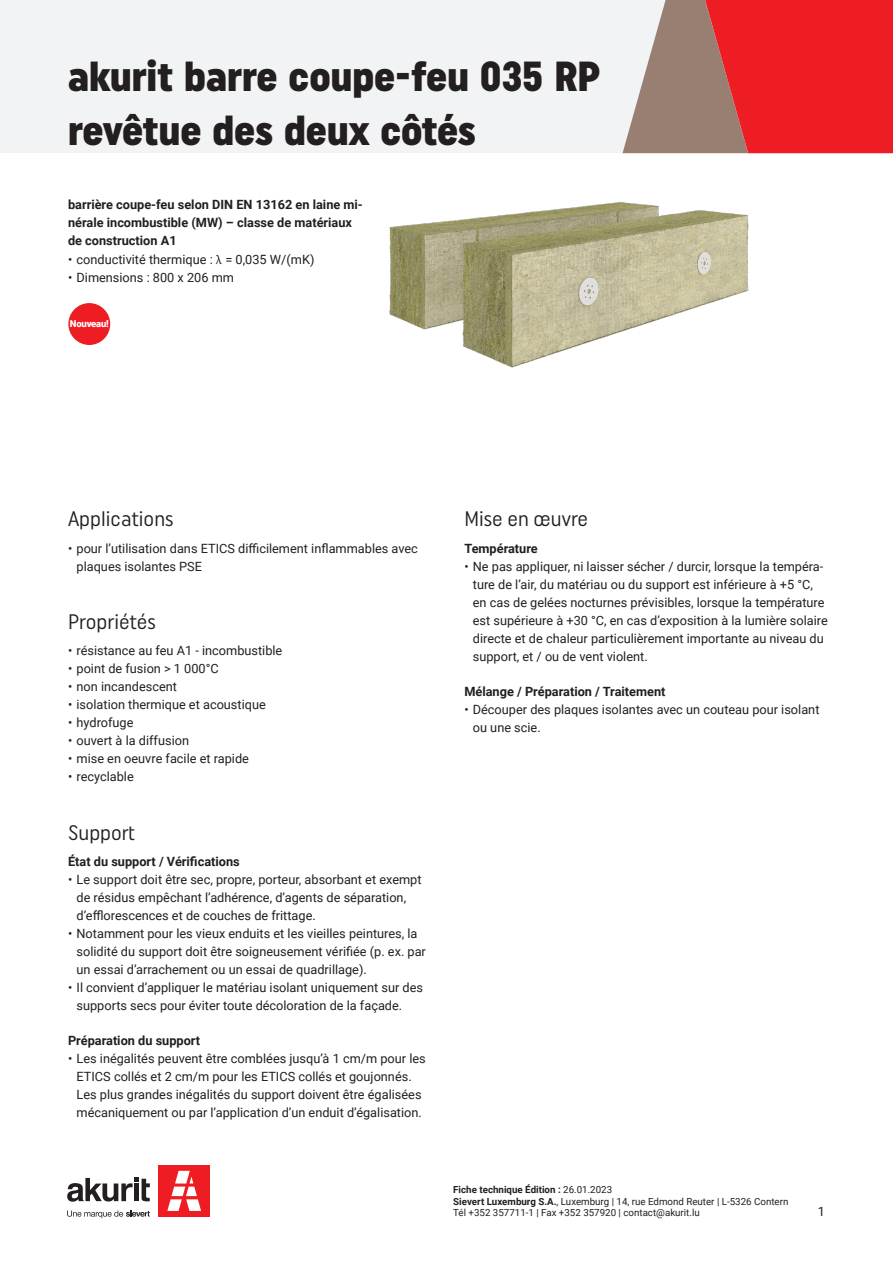
<style>
.page{position:relative;width:893px;height:1263px;background:#fff}
.page>*{position:absolute;margin:0;border:0;box-sizing:border-box;transform-origin:0 0}
.CB_AF_Headline_Marke{font:900 42px/54px "Uniform Condensed";color:#231f20}
.CB_AF_Produktbeschre{font:21px "Uniform Condensed";color:#231f20}
.t1{font:12.75px/18px "Roboto";color:#231f20}
.CB_AF_Tabelle_bold{font:700 12.75px/18px "Roboto";color:#231f20}
.CB_AF_TABELLE_BOLD_L{font:700 12.75px "Roboto";color:#231f20}
.CB_AF_Adresse_regula{font:9.75px "Roboto";color:#231f20}
.CB_AF_Adresse_bold{font:700 9.75px "Roboto";color:#231f20}
.t2{font:900 9.6px "Roboto";letter-spacing:-.025em;color:#fff}
.s1{font-family:"Minion Pro"}
.s2{font-weight:400}
.s3{font-weight:700}
</style>
<div class="page">
<div style="left:0;top:0;width:893px;height:153px;background:#f2f3f4"></div>
<svg style="left:623px;top:0;width:270px;height:153px;background:#d44f4f"></svg>
<div style="left:158px;top:1165px;width:52px;height:51px;background:#ee1d23"></div>
<svg style="left:167px;top:1171px;width:34px;height:40px"></svg>
<svg style="left:67px;top:1210px;width:83px;height:8px"></svg>
<svg style="left:67px;top:1177px;width:83px;height:25px"></svg>
<img style="left:389px;top:202px;width:360px;height:166px">
<div style="left:68px;top:303px;width:42px;height:42px;background:#ee1d23;border-radius:50%"></div>
<p class="CB_AF_Headline_Marke" style="left:68px;top:49px;width:534px">akurit barre coupe-feu 035 RP revêtue des deux côtés</p>
<p class="CB_AF_Tabelle_bold" style="left:68px;top:195px;width:296px">barrière coupe-feu selon DIN EN 13162 en laine mi&shy;nérale incombustible (MW) – classe de matériaux de construction A1</p>
<p class="t1" style="left:68px;top:249px;width:248px">• conductivité thermique : <span class="s1">λ</span> = 0,035 W/(mK)</p>
<p class="t1" style="left:68px;top:267px;width:168px">• Dimensions : 800 x 206 mm</p>
<p class="t2" style="left:70px;top:317px;width:40px">Nouveau!</p>
<p class="CB_AF_Produktbeschre" style="left:68px;top:506px;width:107px">Applications</p>
<p class="t1" style="left:77px;top:539px;width:343px;text-indent:-9px">• pour l’utilisation dans ETICS difficilement inflammables avec plaques isolantes PSE</p>
<p class="CB_AF_Produktbeschre" style="left:68px;top:609px;width:89px">Propriétés</p>
<p class="t1" style="left:68px;top:641px;width:216px">• résistance au feu A1 - incombustible</p>
<p class="t1" style="left:68px;top:659px;width:152px">• point de fusion &gt; 1 000°C</p>
<p class="t1" style="left:68px;top:677px;width:110px">• non incandescent</p>
<p class="t1" style="left:68px;top:695px;width:199px">• isolation thermique et acoustique</p>
<p class="t1" style="left:68px;top:713px;width:67px">• hydrofuge</p>
<p class="t1" style="left:68px;top:731px;width:123px">• ouvert à la diffusion</p>
<p class="t1" style="left:68px;top:749px;width:182px">• mise en oeuvre facile et rapide</p>
<p class="t1" style="left:68px;top:767px;width:67px">• recyclable</p>
<p class="CB_AF_Produktbeschre" style="left:68px;top:820px;width:69px">Support</p>
<p class="CB_AF_TABELLE_BOLD_L" style="left:68px;top:853px;width:173px">État du support / Vérifications</p>
<p class="t1" style="left:77px;top:870px;width:347px;text-indent:-9px">• Le support doit être sec, propre, porteur, absorbant et exempt de résidus empêchant l’adhérence, d’agents de séparation, d’efflorescences et de couches de frittage.</p>
<p class="t1" style="left:77px;top:924px;width:351px;text-indent:-9px">• Notamment pour les vieux enduits et les vieilles peintures, la solidité du support doit être soigneusement vérifiée (p. ex. par un essai d’arrachement ou un essai de quadrillage).</p>
<p class="t1" style="left:77px;top:978px;width:348px;text-indent:-9px">• Il convient d’appliquer le matériau isolant uniquement sur des supports secs pour éviter toute décoloration de la façade.</p>
<p class="CB_AF_TABELLE_BOLD_L" style="left:68px;top:1032px;width:134px">Préparation du support</p>
<p class="t1" style="left:68px;top:1049px;width:359px;text-align:center">• Les inégalités peuvent être comblées jusqu’à 1 cm/m pour les ETICS collés et 2 cm/m pour les ETICS collés et goujonnés.<br>Les plus grandes inégalités du support doivent être égalisées mécaniquement ou par l’application d’un enduit d’égalisation.</p>
<p class="CB_AF_Produktbeschre" style="left:464px;top:506px;width:125px">Mise en œuvre</p>
<p class="CB_AF_TABELLE_BOLD_L" style="left:464px;top:539px;width:75px">Température</p>
<p class="t1" style="left:473px;top:557px;width:356px;text-indent:-9px">• Ne pas appliquer, ni laisser sécher / durcir, lorsque la tempéra&shy;ture de l’air, du matériau ou du support est inférieure à +5 °C, en cas de gelées nocturnes prévisibles, lorsque la température est supérieure à +30 °C, en cas d’exposition à la lumière solaire directe et de chaleur particulièrement importante au niveau du support, et / ou de vent violent.</p>
<p class="CB_AF_TABELLE_BOLD_L" style="left:464px;top:682px;width:203px">Mélange / Préparation / Traitement</p>
<p class="t1" style="left:473px;top:700px;width:348px;text-indent:-9px">• Découper des plaques isolantes avec un couteau pour isolant ou une scie.</p>
<p class="CB_AF_Adresse_bold" style="left:453px;top:1183px;width:160px">Fiche technique Édition : <span class="s2">26.01.2023</span></p>
<p class="CB_AF_Adresse_regula" style="left:453px;top:1194px;width:337px"><span class="s3">Sievert Luxemburg S.A.</span>, Luxemburg | 14, rue Edmond Reuter | L-5326 Contern</p>
<p class="CB_AF_Adresse_regula" style="left:453px;top:1206px;width:248px">Tél +352 357711-1 | Fax +352 357920 | contact@akurit.lu</p>
<p class="t1" style="left:818px;top:1202px;width:9px">1</p>
</div>
